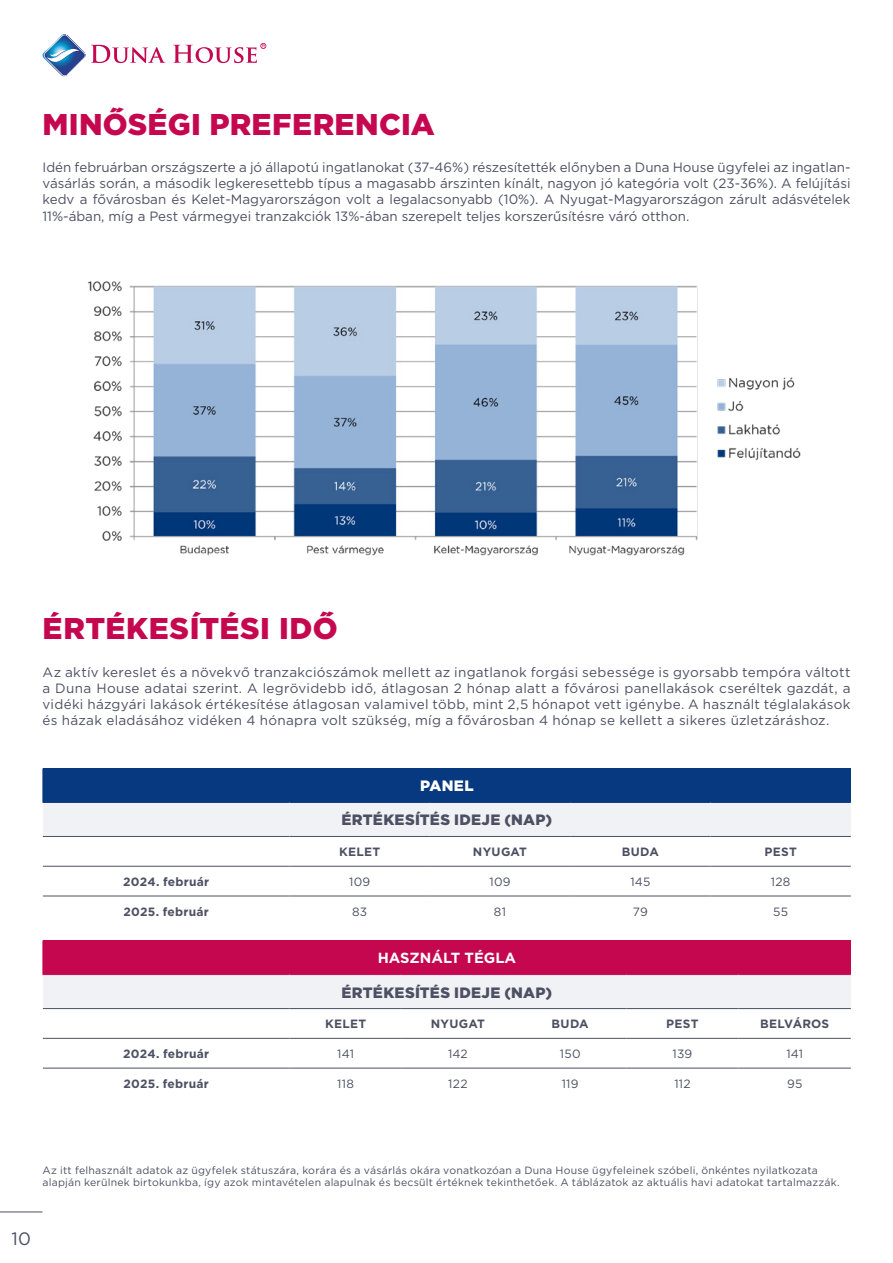
<style>
.page{position:relative;width:893px;height:1263px;background:#fff}
.page>*{position:absolute;margin:0;border:0;box-sizing:border-box;transform-origin:0 0}
.t1{font:900 30px "Gotham";letter-spacing:.01em;color:#c50750}
.t2{font:18px "Gotham";color:#4d5063}
.t3{font:900 15px "Gotham";letter-spacing:.02em;color:#4d5063}
.t4{font:900 15px "Gotham";letter-spacing:.02em;color:#fff}
.t5{font:700 14.7px "Gotham";color:#fff}
.t6{font:13.5px/16.2px "Gotham";color:#4d5063;text-align:justify}
.t7{font:700 12px "Gotham";letter-spacing:.02em;color:#4d5063}
.t8{font:12px "Gotham";letter-spacing:.02em;color:#4d5063}
.t9{font:10.5px/12.6px "Gotham";letter-spacing:.02em;color:#4d5063}
</style>
<div class="page">
<hr style="left:0;top:1211px;width:43px;height:1px;background:#4d5063">
<div style="left:43px;top:768px;width:808px;height:34px;background:#073980"></div>
<div style="left:43px;top:802px;width:808px;height:34px;background:#f1f2f5"></div>
<hr style="left:43px;top:836px;width:247px;height:1px;background:#4d5063">
<hr style="left:290px;top:836px;width:140px;height:1px;background:#4d5063">
<hr style="left:430px;top:836px;width:140px;height:1px;background:#4d5063">
<hr style="left:570px;top:836px;width:140px;height:1px;background:#4d5063">
<hr style="left:710px;top:836px;width:141px;height:1px;background:#4d5063">
<hr style="left:43px;top:866px;width:247px;height:1px;background:#4d5063">
<hr style="left:290px;top:866px;width:140px;height:1px;background:#4d5063">
<hr style="left:430px;top:866px;width:140px;height:1px;background:#4d5063">
<hr style="left:570px;top:866px;width:140px;height:1px;background:#4d5063">
<hr style="left:710px;top:866px;width:141px;height:1px;background:#4d5063">
<hr style="left:43px;top:896px;width:247px;height:1px;background:#4d5063">
<hr style="left:290px;top:896px;width:140px;height:1px;background:#4d5063">
<hr style="left:430px;top:896px;width:140px;height:1px;background:#4d5063">
<hr style="left:570px;top:896px;width:140px;height:1px;background:#4d5063">
<hr style="left:710px;top:896px;width:141px;height:1px;background:#4d5063">
<hr style="left:43px;top:802px;width:247px;height:1px;background:#073980">
<hr style="left:290px;top:802px;width:140px;height:1px;background:#073980">
<hr style="left:430px;top:802px;width:140px;height:1px;background:#073980">
<hr style="left:570px;top:802px;width:140px;height:1px;background:#073980">
<hr style="left:710px;top:802px;width:141px;height:1px;background:#073980">
<div style="left:43px;top:940px;width:808px;height:34px;background:#c50750"></div>
<div style="left:43px;top:974px;width:808px;height:34px;background:#f1f2f5"></div>
<hr style="left:43px;top:1008px;width:247px;height:1px;background:#4d5063">
<hr style="left:290px;top:1008px;width:112px;height:1px;background:#4d5063">
<hr style="left:402px;top:1008px;width:112px;height:1px;background:#4d5063">
<hr style="left:514px;top:1008px;width:112px;height:1px;background:#4d5063">
<hr style="left:626px;top:1008px;width:113px;height:1px;background:#4d5063">
<hr style="left:739px;top:1008px;width:112px;height:1px;background:#4d5063">
<hr style="left:43px;top:1038px;width:247px;height:1px;background:#4d5063">
<hr style="left:290px;top:1038px;width:112px;height:1px;background:#4d5063">
<hr style="left:402px;top:1038px;width:112px;height:1px;background:#4d5063">
<hr style="left:514px;top:1038px;width:112px;height:1px;background:#4d5063">
<hr style="left:626px;top:1038px;width:113px;height:1px;background:#4d5063">
<hr style="left:739px;top:1038px;width:112px;height:1px;background:#4d5063">
<hr style="left:43px;top:1068px;width:247px;height:1px;background:#4d5063">
<hr style="left:290px;top:1068px;width:112px;height:1px;background:#4d5063">
<hr style="left:402px;top:1068px;width:112px;height:1px;background:#4d5063">
<hr style="left:514px;top:1068px;width:112px;height:1px;background:#4d5063">
<hr style="left:626px;top:1068px;width:113px;height:1px;background:#4d5063">
<hr style="left:739px;top:1068px;width:112px;height:1px;background:#4d5063">
<hr style="left:43px;top:974px;width:247px;height:1px;background:#c50750">
<hr style="left:290px;top:974px;width:112px;height:1px;background:#c50750">
<hr style="left:402px;top:974px;width:112px;height:1px;background:#c50750">
<hr style="left:514px;top:974px;width:112px;height:1px;background:#c50750">
<hr style="left:626px;top:974px;width:113px;height:1px;background:#c50750">
<hr style="left:739px;top:974px;width:112px;height:1px;background:#c50750">
<img style="left:87px;top:281px;width:714px;height:275px">
<svg style="left:42px;top:34px;width:123px;height:43px"></svg>
<svg style="left:173px;top:43px;width:93px;height:20px"></svg>
<p class="t1" style="left:43px;top:103px;width:394px">MINŐSÉGI PREFERENCIA</p>
<p class="t6" style="left:43px;top:159px;width:809px">Idén februárban országszerte a jó állapotú ingatlanokat (37-46%) részesítették előnyben a Duna House ügyfelei az ingatlan&shy;vásárlás során, a második legkeresettebb típus a magasabb árszinten kínált, nagyon jó kategória volt (23-36%). A felújítási kedv a fővárosban és Kelet-Magyarországon volt a legalacsonyabb (10%). A Nyugat-Magyarországon zárult adásvételek 11%-ában, míg a Pest vármegyei tranzakciók 13%-ában szerepelt teljes korszerűsítésre váró otthon.</p>
<p class="t1" style="left:43px;top:608px;width:297px">ÉRTÉKESÍTÉSI IDŐ</p>
<p class="t6" style="left:43px;top:663px;width:809px">Az aktív kereslet és a növekvő tranzakciószámok mellett az ingatlanok forgási sebessége is gyorsabb tempóra váltott a Duna House adatai szerint. A legrövidebb idő, átlagosan 2 hónap alatt a fővárosi panellakások cseréltek gazdát, a vidéki házgyári lakások értékesítése átlagosan valamivel több, mint 2,5 hónapot vett igénybe. A használt téglalakások és házak eladásához vidéken 4 hónapra volt szükség, míg a fővárosban 4 hónap se kellett a sikeres üzletzáráshoz.</p>
<p class="t4" style="left:420px;top:776px;width:55px">PANEL</p>
<p class="t3" style="left:341px;top:810px;width:212px">ÉRTÉKESÍTÉS IDEJE (NAP)</p>
<p class="t7" style="left:339px;top:844px;width:43px">KELET</p>
<p class="t7" style="left:473px;top:844px;width:56px">NYUGAT</p>
<p class="t7" style="left:622px;top:844px;width:39px">BUDA</p>
<p class="t7" style="left:764px;top:844px;width:34px">PEST</p>
<p class="t7" style="left:123px;top:874px;width:87px">2024. február</p>
<p class="t8" style="left:349px;top:874px;width:23px">109</p>
<p class="t8" style="left:489px;top:874px;width:23px">109</p>
<p class="t8" style="left:630px;top:874px;width:22px">145</p>
<p class="t8" style="left:771px;top:874px;width:21px">128</p>
<p class="t7" style="left:124px;top:903px;width:87px">2025. február</p>
<p class="t8" style="left:352px;top:904px;width:17px">83</p>
<p class="t8" style="left:494px;top:904px;width:14px">81</p>
<p class="t8" style="left:633px;top:904px;width:17px">79</p>
<p class="t8" style="left:773px;top:904px;width:16px">55</p>
<p class="t5" style="left:378px;top:948px;width:140px">HASZNÁLT TÉGLA</p>
<p class="t3" style="left:341px;top:982px;width:212px">ÉRTÉKESÍTÉS IDEJE (NAP)</p>
<p class="t7" style="left:325px;top:1016px;width:43px">KELET</p>
<p class="t7" style="left:431px;top:1016px;width:56px">NYUGAT</p>
<p class="t7" style="left:552px;top:1016px;width:39px">BUDA</p>
<p class="t7" style="left:666px;top:1016px;width:34px">PEST</p>
<p class="t7" style="left:760px;top:1016px;width:71px">BELVÁROS</p>
<p class="t7" style="left:123px;top:1046px;width:87px">2024. február</p>
<p class="t8" style="left:337px;top:1046px;width:18px">141</p>
<p class="t8" style="left:448px;top:1046px;width:21px">142</p>
<p class="t8" style="left:560px;top:1046px;width:22px">150</p>
<p class="t8" style="left:673px;top:1046px;width:21px">139</p>
<p class="t8" style="left:786px;top:1046px;width:18px">141</p>
<p class="t7" style="left:124px;top:1075px;width:87px">2025. február</p>
<p class="t8" style="left:337px;top:1076px;width:18px">118</p>
<p class="t8" style="left:448px;top:1076px;width:21px">122</p>
<p class="t8" style="left:562px;top:1076px;width:18px">119</p>
<p class="t8" style="left:674px;top:1076px;width:18px">112</p>
<p class="t8" style="left:787px;top:1076px;width:17px">95</p>
<p class="t9" style="left:43px;top:1163px;width:799px">Az itt felhasznált adatok az ügyfelek státuszára, korára és a vásárlás okára vonatkozóan a Duna House ügyfeleinek szóbeli, önkéntes nyilatkozata alapján kerülnek birtokunkba, így azok mintavételen alapulnak és becsült értéknek tekinthetőek. A táblázatok az aktuális havi adatokat tartalmazzák.</p>
<h2 class="t2" style="left:12px;top:1227px;width:21px">10</h2>
</div>
